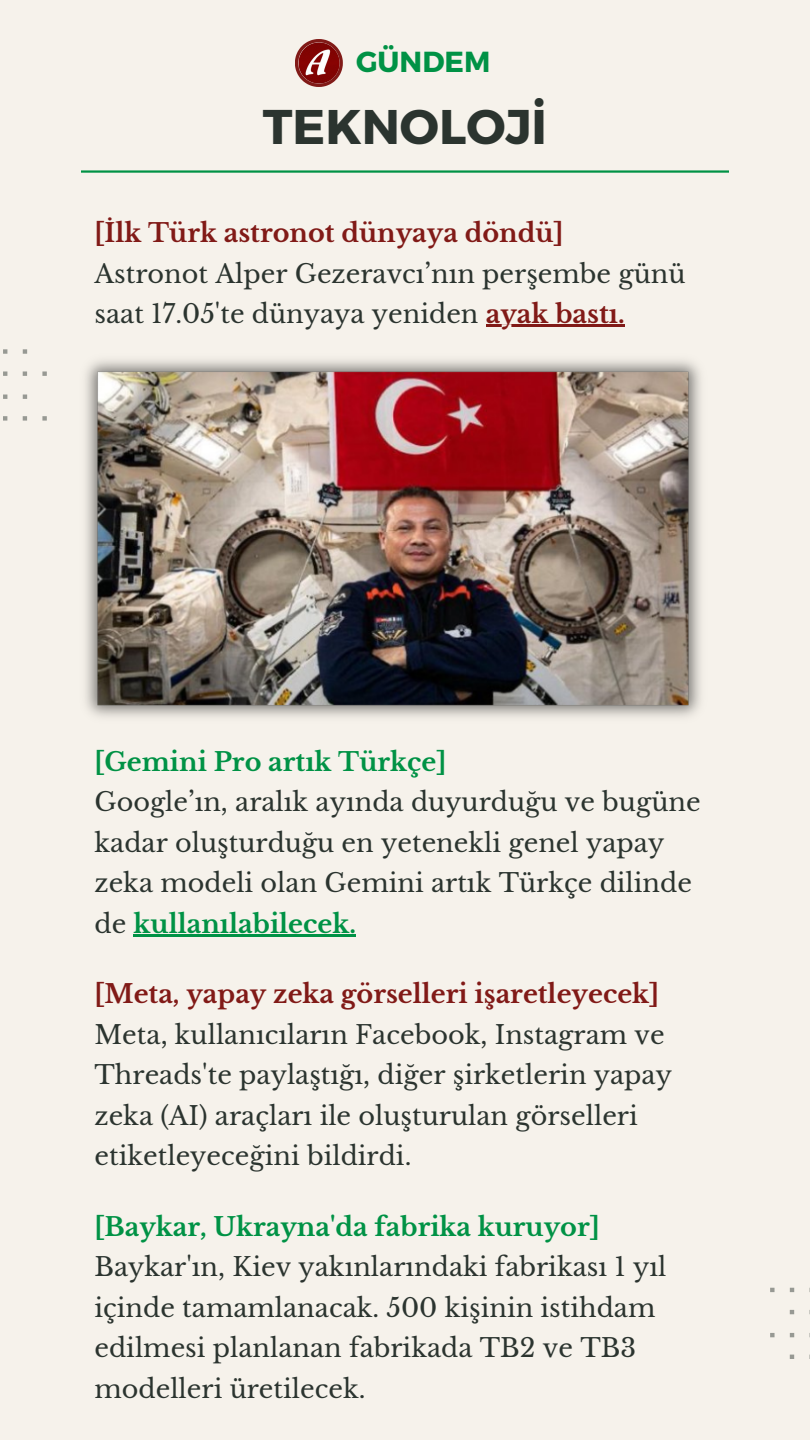
<style>
.page{position:relative;width:810px;height:1440px;background:#f6f2eb}
.page>*{position:absolute;margin:0;border:0;box-sizing:border-box;transform-origin:0 0}
.t1{font:700 48.6px "Montserrat";color:#2b342f}
.t2{font:700 29px "Montserrat";color:#009245}
.t3{font:25.5px/40.5px "Libre Baskerville";color:#2b342f}
.t4{font:700 25.5px "Libre Baskerville";color:#811a17}
.t5{font:700 25.5px "Libre Baskerville";color:#009245}
.s1{font-weight:700;color:#811a17}
.s2{font-weight:700;color:#009245}
</style>
<div class="page">
<hr style="left:81px;top:170px;width:648px;height:3px;background:#009245">
<svg style="left:3px;top:349px;width:44px;height:72px"></svg>
<svg style="left:770px;top:1288px;width:40px;height:71px"></svg>
<svg style="left:295px;top:39px;width:48px;height:48px"></svg>
<img style="left:298px;top:42px;width:42px;height:42px">
<img style="left:85px;top:360px;width:616px;height:357px">
<hr style="left:486px;top:325px;width:139px;height:2px;background:#811a17">
<hr style="left:134px;top:934px;width:222px;height:2px;background:#009245">
<p class="t2" style="left:356px;top:43px;width:136px">GÜNDEM</p>
<h1 class="t1" style="left:263px;top:96px;width:286px">TEKNOLOJİ</h1>
<p class="t4" style="left:95px;top:217px;width:471px">[İlk Türk astronot dünyaya döndü]</p>
<p class="t3" style="left:95px;top:253px;width:593px">Astronot Alper Gezeravcı’nın perşembe günü saat 17.05'te dünyaya yeniden <span class="s1">ayak bastı.</span></p>
<p class="t5" style="left:95px;top:746px;width:353px">[Gemini Pro artık Türkçe]</p>
<p class="t3" style="left:95px;top:782px;width:608px">Google’ın, aralık ayında duyurduğu ve bugüne kadar oluşturduğu en yetenekli genel yapay zeka modeli olan Gemini artık Türkçe dilinde de <span class="s2">kullanılabilecek.</span></p>
<p class="t4" style="left:95px;top:978px;width:566px">[Meta, yapay zeka görselleri işaretleyecek]</p>
<p class="t3" style="left:95px;top:1014px;width:579px">Meta, kullanıcıların Facebook, Instagram ve Threads'te paylaştığı, diğer şirketlerin yapay zeka (AI) araçları ile oluşturulan görselleri etiketleyeceğini bildirdi.</p>
<p class="t5" style="left:95px;top:1211px;width:507px">[Baykar, Ukrayna'da fabrika kuruyor]</p>
<p class="t3" style="left:95px;top:1247px;width:573px">Baykar'ın, Kiev yakınlarındaki fabrikası 1 yıl içinde tamamlanacak. 500 kişinin istihdam edilmesi planlanan fabrikada TB2 ve TB3 modelleri üretilecek.</p>
</div>
